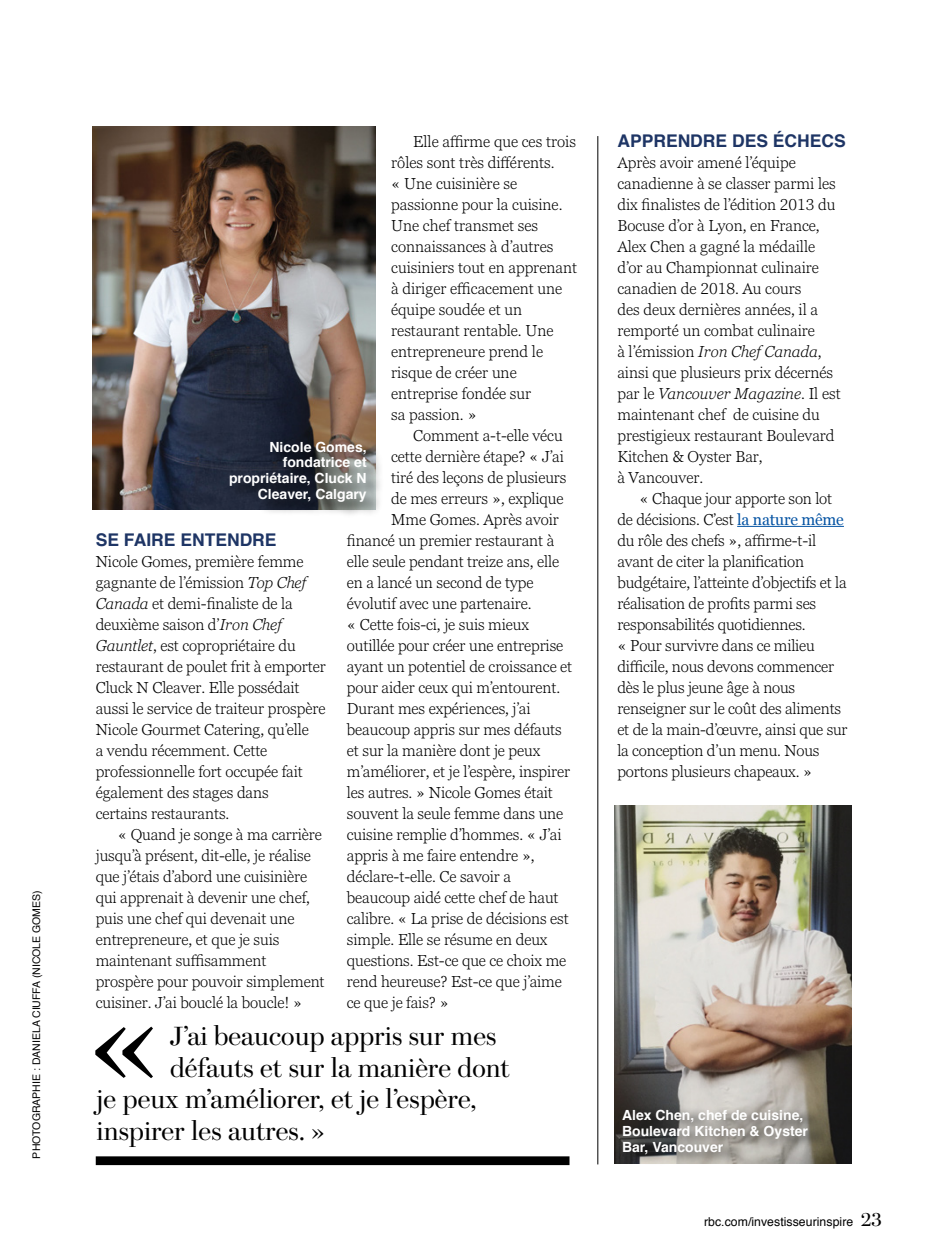
<style>
.page{position:relative;width:945px;height:1260px;background:#fff}
.page>*{position:absolute;margin:0;border:0;box-sizing:border-box;transform-origin:0 0}
.t1{font:26.25px "Brunel Deck";color:#000}
.t2{font:700 17.5px "Helvetica";color:#1e3565}
.t3{font:300 15.75px/21px "Georgia Pro";letter-spacing:-.005em;color:#000}
.t4{font:700 14px/15.8px "Helvetica";color:#fff;text-align:right}
.t5{font:12.25px "Helvetica";letter-spacing:.005em;color:#000}
.t6{font:10.5px "Helvetica";color:#000}
.s1{font-style:italic}
.s2{font-family:"Georgia";font-weight:400;color:#0453a3}
.s3{font-family:"Brunel Deck";font-size:18.9px}
</style>
<div class="page">
<hr style="left:737px;top:526px;width:107px;height:1px;background:#0453a3">
<img style="left:615px;top:805px;width:237px;height:359px">
<img style="left:93px;top:126px;width:282px;height:383px">
<div style="left:228px;top:439px;width:156px;height:79px;background:#000;opacity:.75"></div>
<div style="left:96px;top:1156px;width:474px;height:9px;background:#000"></div>
<svg style="left:95px;top:1027px;width:58px;height:51px"></svg>
<hr style="left:597px;top:136px;width:1px;height:1028px;background:#000">
<div style="left:630px;top:1104px;width:203px;height:63px;background:#000;opacity:.68"></div>
<p class="t6" style="left:28px;top:1158px;width:270px;rotate:-90deg">PHOTOGRAPHIE : DANIELA CIUFFA (NICOLE GOMES)</p>
<p class="t3" style="left:391px;top:132px;width:187px;text-indent:22px">Elle affirme que ces trois rôles sont très différents.<br>« Une cuisinière se passionne pour la cuisine.<br>Une chef transmet ses connaissances à d’autres cuisiniers tout en apprenant à diriger efficacement une équipe soudée et un restaurant rentable. Une entrepreneure prend le risque de créer une entreprise fondée sur<br>sa passion. »</p>
<p class="t3" style="left:413px;top:426px;width:151px">Comment a-t-elle vécu</p>
<p class="t3" style="left:391px;top:447px;width:174px">cette dernière étape? « J’ai</p>
<p class="t3" style="left:391px;top:468px;width:177px">tiré des leçons de plusieurs</p>
<p class="t3" style="left:391px;top:489px;width:174px">de mes erreurs », explique</p>
<p class="t3" style="left:391px;top:510px;width:169px">Mme Gomes. Après avoir</p>
<p class="t3" style="left:347px;top:531px;width:209px">financé un premier restaurant à</p>
<p class="t3" style="left:347px;top:552px;width:214px">elle seule pendant treize ans, elle</p>
<p class="t3" style="left:347px;top:573px;width:188px">en a lancé un second de type</p>
<p class="t3" style="left:347px;top:594px;width:186px">évolutif avec une partenaire.</p>
<p class="t3" style="left:347px;top:615px;width:184px">« Cette fois-ci, je suis mieux</p>
<p class="t3" style="left:347px;top:636px;width:218px">outillée pour créer une entreprise</p>
<p class="t3" style="left:347px;top:657px;width:227px">ayant un potentiel de croissance et</p>
<p class="t3" style="left:347px;top:678px;width:215px">pour aider ceux qui m’entourent.</p>
<p class="t3" style="left:347px;top:699px;width:185px">Durant mes expériences, j’ai</p>
<p class="t3" style="left:347px;top:720px;width:216px">beaucoup appris sur mes défauts</p>
<p class="t3" style="left:347px;top:741px;width:195px">et sur la manière dont je peux</p>
<p class="t3" style="left:347px;top:762px;width:225px">m’améliorer, et je l’espère, inspirer</p>
<p class="t3" style="left:347px;top:783px;width:208px">les autres. » Nicole Gomes était</p>
<p class="t3" style="left:347px;top:804px;width:218px">souvent la seule femme dans une</p>
<p class="t3" style="left:347px;top:825px;width:216px">cuisine remplie d’hommes. « J’ai</p>
<p class="t3" style="left:347px;top:846px;width:189px">appris à me faire entendre »,</p>
<p class="t3" style="left:347px;top:867px;width:166px">déclare-t-elle. Ce savoir a</p>
<p class="t3" style="left:347px;top:888px;width:213px">beaucoup aidé cette chef de haut</p>
<p class="t3" style="left:347px;top:909px;width:223px">calibre. « La prise de décisions est</p>
<p class="t3" style="left:347px;top:930px;width:202px">simple. Elle se résume en deux</p>
<p class="t3" style="left:347px;top:951px;width:221px">questions. Est-ce que ce choix me</p>
<p class="t3" style="left:347px;top:972px;width:216px">rend heureuse? Est-ce que j’aime</p>
<p class="t3" style="left:347px;top:993px;width:103px">ce que je fais? »</p>
<p class="t4" style="left:229px;top:439px;width:139px">Nicole Gomes, fondatrice et propriétaire, Cluck N<br>Cleaver, Calgary</p>
<p class="t2" style="left:96px;top:526px;width:182px">SE FAIRE ENTENDRE</p>
<p class="t3" style="left:96px;top:552px;width:232px">Nicole Gomes, première femme gagnante de l’émission <span class="s1">Top Chef<br>Canada</span> et demi-finaliste de la deuxième saison d’<span class="s1">Iron Chef<br>Gauntlet</span>, est copropriétaire du restaurant de poulet frit à emporter<br>Cluck N Cleaver. Elle possédait aussi le service de traiteur prospère<br>Nicole Gourmet Catering, qu’elle<br>a vendu récemment. Cette professionnelle fort occupée fait également des stages dans<br>certains restaurants.</p>
<p class="t3" style="left:96px;top:825px;width:230px;text-indent:22px">« Quand je songe à ma carrière jusqu’à présent, dit-elle, je réalise que j’étais d’abord une cuisinière qui apprenait à devenir une chef, puis une chef qui devenait une entrepreneure, et que je suis maintenant suffisamment prospère pour pouvoir simplement cuisiner. J’ai bouclé la boucle! »</p>
<p class="t2" style="left:617px;top:127px;width:230px">APPRENDRE DES ÉCHECS</p>
<p class="t3" style="left:617px;top:153px;width:225px">Après avoir amené l’équipe canadienne à se classer parmi les dix finalistes de l’édition 2013 du<br>Bocuse d’or à Lyon, en France,<br>Alex Chen a gagné la médaille d’or au Championnat culinaire canadien de 2018. Au cours<br>des deux dernières années, il a remporté un combat culinaire<br>à l’émission <span class="s1">Iron Chef Canada</span>, ainsi que plusieurs prix décernés par le <span class="s1">Vancouver Magazine</span>. Il est maintenant chef de cuisine du prestigieux restaurant Boulevard<br>Kitchen &amp; Oyster Bar,<br>à Vancouver.</p>
<p class="t3" style="left:617px;top:489px;width:232px;text-indent:22px">« Chaque jour apporte son lot de décisions. C’est <span class="s2">la nature même </span>du rôle des chefs », affirme-t-il avant de citer la planification budgétaire, l’atteinte d’objectifs et la réalisation de profits parmi ses responsabilités quotidiennes.<br>« Pour survivre dans ce milieu difficile, nous devons commencer dès le plus jeune âge à nous renseigner sur le coût des aliments et de la main-d’œuvre, ainsi que sur la conception d’un menu. Nous portons plusieurs chapeaux. »</p>
<h1 class="t1" style="left:170px;top:1021px;width:328px">J’ai beaucoup appris sur mes</h1>
<h1 class="t1" style="left:170px;top:1053px;width:341px">défauts et sur la manière dont</h1>
<h1 class="t1" style="left:97px;top:1084px;width:381px">je peux m’améliorer, et je l’espère,</h1>
<h1 class="t1" style="left:97px;top:1116px;width:229px">inspirer les autres. »</h1>
<p class="t4" style="left:622px;top:1107px;width:187px;text-align:left">Alex Chen, chef de cuisine,<br>Boulevard Kitchen &amp; Oyster<br>Bar, Vancouver</p>
<p class="t5" style="left:704px;top:1212px;width:179px">rbc.com/investisseurinspire <span class="s3">23</span></p>
</div>
